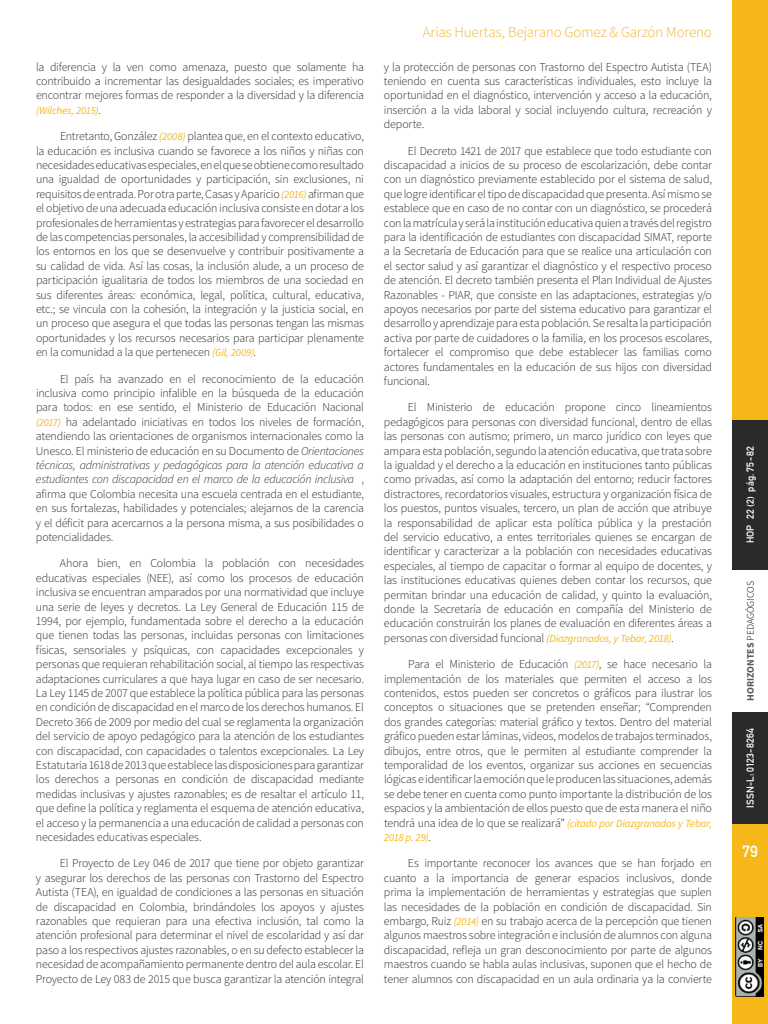
<style>
.page{position:relative;width:768px;height:1024px;background:#fff}
.page>*{position:absolute;margin:0;border:0;box-sizing:border-box;transform-origin:0 0}
.t1{font:700 16px "DIN Alternate";color:#fff}
.t2{font:300 15px "Source Sans Pro";letter-spacing:-.01em;color:#eeb731}
.t3{font:300 12px/14.4px "Source Sans Pro";letter-spacing:-.02em;color:#2a2a2a;text-align:justify}
.t4{font:italic 10.8px "Source Sans Pro";letter-spacing:-.015em;color:#f5b818}
.t5{font:700 10px "DIN Alternate";letter-spacing:.015em;color:#fff}
.t6{font:300 10px "Source Sans Pro";letter-spacing:-.015em;color:#000}
.s1{font-weight:300;font-style:normal;font-size:12px;color:#2a2a2a}
.s2{font-weight:400;font-style:italic;font-size:10.8px;color:#f5b818}
.s3{font-style:italic}
.s4{font-weight:700;color:#5a5a5a}
</style>
<div class="page">
<div style="left:732px;top:712px;width:36px;height:312px;background:#f5b818"></div>
<div style="left:732px;top:0;width:36px;height:570px;background:#f5b818"></div>
<div style="left:732px;top:420px;width:36px;height:150px;background:#2a2a2a"></div>
<div style="left:732px;top:712px;width:36px;height:112px;background:#2a2a2a"></div>
<img style="left:736px;top:917px;width:27px;height:80px">
<p class="t3" style="left:36px;top:59px;width:330px">la diferencia y la ven como amenaza, puesto que solamente ha contribuido a incrementar las desigualdades sociales; es imperativo encontrar mejores formas de responder a la diversidad y la diferencia</p>
<p class="t4" style="left:36px;top:103px;width:66px">(Wilches, 2015)<span class="s1">.</span></p>
<p class="t3" style="left:36px;top:129px;width:330px;text-indent:24px">Entretanto, González <span class="s2">(2008)</span> plantea que, en el contexto educativo, la educación es inclusiva cuando se favorece a los niños y niñas con necesidades educativas especiales, en el que se obtiene como resultado una igualdad de oportunidades y participación, sin exclusiones, ni requisitos de entrada. Por otra parte, Casas y Aparicio <span class="s2">(2016)</span> afirman que el objetivo de una adecuada educación inclusiva consiste en dotar a los profesionales de herramientas y estrategias para favorecer el desarrollo de las competencias personales, la accesibilidad y comprensibilidad de los entornos en los que se desenvuelve y contribuir positivamente a su calidad de vida. Así las cosas, la inclusión alude, a un proceso de participación igualitaria de todos los miembros de una sociedad en sus diferentes áreas: económica, legal, política, cultural, educativa, etc.; se vincula con la cohesión, la integración y la justicia social, en un proceso que asegura el que todas las personas tengan las mismas oportunidades y los recursos necesarios para participar plenamente en la comunidad a la que pertenecen <span class="s2">(Gil, 2009)</span>.</p>
<p class="t3" style="left:36px;top:371px;width:330px;text-indent:24px">El país ha avanzado en el reconocimiento de la educación inclusiva como principio infalible en la búsqueda de la educación para todos: en ese sentido, el Ministerio de Educación Nacional <span class="s2">(2017)</span> ha adelantado iniciativas en todos los niveles de formación, atendiendo las orientaciones de organismos internacionales como la Unesco. El ministerio de educación en su Documento de <span class="s3">Orientaciones técnicas, administrativas y pedagógicas para la atención educativa a estudiantes con discapacidad en el marco de la educación inclusiva</span> , afirma que Colombia necesita una escuela centrada en el estudiante, en sus fortalezas, habilidades y potenciales; alejarnos de la carencia y el déficit para acercarnos a la persona misma, a sus posibilidades o potencialidades.</p>
<p class="t3" style="left:36px;top:556px;width:330px;text-indent:24px">Ahora bien, en Colombia la población con necesidades educativas especiales (NEE), así como los procesos de educación inclusiva se encuentran amparados por una normatividad que incluye una serie de leyes y decretos. La Ley General de Educación 115 de 1994, por ejemplo, fundamentada sobre el derecho a la educación que tienen todas las personas, incluidas personas con limitaciones físicas, sensoriales y psíquicas, con capacidades excepcionales y personas que requieran rehabilitación social, al tiempo las respectivas adaptaciones curriculares a que haya lugar en caso de ser necesario.<br>La Ley 1145 de 2007 que establece la política pública para las personas en condición de discapacidad en el marco de los derechos humanos. El Decreto 366 de 2009 por medio del cual se reglamenta la organización del servicio de apoyo pedagógico para la atención de los estudiantes con discapacidad, con capacidades o talentos excepcionales. La Ley Estatutaria 1618 de 2013 que establece las disposiciones para garantizar los derechos a personas en condición de discapacidad mediante medidas inclusivas y ajustes razonables; es de resaltar el artículo 11, que define la política y reglamenta el esquema de atención educativa, el acceso y la permanencia a una educación de calidad a personas con necesidades educativas especiales.</p>
<p class="t3" style="left:36px;top:856px;width:330px;text-indent:24px">El Proyecto de Ley 046 de 2017 que tiene por objeto garantizar y asegurar los derechos de las personas con Trastorno del Espectro Autista (TEA), en igualdad de condiciones a las personas en situación de discapacidad en Colombia, brindándoles los apoyos y ajustes razonables que requieran para una efectiva inclusión, tal como la atención profesional para determinar el nivel de escolaridad y así dar paso a los respectivos ajustes razonables, o en su defecto establecer la necesidad de acompañamiento permanente dentro del aula escolar. El Proyecto de Ley 083 de 2015 que busca garantizar la atención integral</p>
<p class="t2" style="left:423px;top:23px;width:291px">Arias Huertas, Bejarano Gomez &amp; Garzón Moreno</p>
<p class="t3" style="left:384px;top:59px;width:330px">y la protección de personas con Trastorno del Espectro Autista (TEA) teniendo en cuenta sus características individuales, esto incluye la oportunidad en el diagnóstico, intervención y acceso a la educación, inserción a la vida laboral y social incluyendo cultura, recreación y deporte.</p>
<p class="t3" style="left:384px;top:143px;width:330px;text-indent:24px">El Decreto 1421 de 2017 que establece que todo estudiante con discapacidad a inicios de su proceso de escolarización, debe contar con un diagnóstico previamente establecido por el sistema de salud, que logre identificar el tipo de discapacidad que presenta. Así mismo se establece que en caso de no contar con un diagnóstico, se procederá con la matrícula y será la institución educativa quien a través del registro para la identificación de estudiantes con discapacidad SIMAT, reporte a la Secretaría de Educación para que se realice una articulación con el sector salud y así garantizar el diagnóstico y el respectivo proceso de atención. El decreto también presenta el Plan Individual de Ajustes Razonables - PIAR, que consiste en las adaptaciones, estrategias y/o apoyos necesarios por parte del sistema educativo para garantizar el desarrollo y aprendizaje para esta población. Se resalta la participación activa por parte de cuidadores o la familia, en los procesos escolares, fortalecer el compromiso que debe establecer las familias como actores fundamentales en la educación de sus hijos con diversidad funcional.</p>
<p class="t3" style="left:384px;top:400px;width:330px;text-indent:24px">El Ministerio de educación propone cinco lineamientos pedagógicos para personas con diversidad funcional, dentro de ellas las personas con autismo; primero, un marco jurídico con leyes que ampara esta población, segundo la atención educativa, que trata sobre la igualdad y el derecho a la educación en instituciones tanto públicas como privadas, así como la adaptación del entorno; reducir factores distractores, recordatorios visuales, estructura y organización física de los puestos, puntos visuales, tercero, un plan de acción que atribuye la responsabilidad de aplicar esta política pública y la prestación del servicio educativo, a entes territoriales quienes se encargan de identificar y caracterizar a la población con necesidades educativas especiales, al tiempo de capacitar o formar al equipo de docentes, y las instituciones educativas quienes deben contar los recursos, que permitan brindar una educación de calidad, y quinto la evaluación, donde la Secretaría de educación en compañía del Ministerio de educación construirán los planes de evaluación en diferentes áreas a personas con diversidad funcional <span class="s2">(Diazgranados, y Tebar, 2018)</span>.</p>
<p class="t3" style="left:384px;top:657px;width:330px;text-indent:24px">Para el Ministerio de Educación <span class="s2">(2017)</span>, se hace necesario la implementación de los materiales que permiten el acceso a los contenidos, estos pueden ser concretos o gráficos para ilustrar los conceptos o situaciones que se pretenden enseñar; “Comprenden dos grandes categorías: material gráfico y textos. Dentro del material gráfico pueden estar láminas, videos, modelos de trabajos terminados, dibujos, entre otros, que le permiten al estudiante comprender la temporalidad de los eventos, organizar sus acciones en secuencias lógicas e identificar la emoción que le producen las situaciones, además se debe tener en cuenta como punto importante la distribución de los espacios y la ambientación de ellos puesto que de esta manera el niño tendrá una idea de lo que se realizará” <span class="s2">(citado por Diazgranados y Tebar,</span></p>
<p class="t4" style="left:384px;top:830px;width:48px">2018 p. 29)<span class="s1">.</span></p>
<p class="t3" style="left:384px;top:856px;width:330px;text-indent:24px">Es importante reconocer los avances que se han forjado en cuanto a la importancia de generar espacios inclusivos, donde prima la implementación de herramientas y estrategias que suplen las necesidades de la población en condición de discapacidad. Sin embargo, Ruiz <span class="s2">(2014)</span> en su trabajo acerca de la percepción que tienen algunos maestros sobre integración e inclusión de alumnos con alguna discapacidad, refleja un gran desconocimiento por parte de algunos maestros cuando se habla aulas inclusivas, suponen que el hecho de tener alumnos con discapacidad en un aula ordinaria ya la convierte</p>
<p class="t5" style="left:743px;top:543px;width:98px;rotate:-90deg">HOP 22 (2) pág. 75-82</p>
<p class="t6" style="left:744px;top:701px;width:121px;rotate:-90deg"><span class="s4">HORIZONTES</span> PEDAGÓGICOS</p>
<p class="t5" style="left:743px;top:808px;width:81px;rotate:-90deg">ISSN-L: 0123-8264</p>
<h1 class="t1" style="left:742px;top:839px;width:17px">79</h1>
</div>
